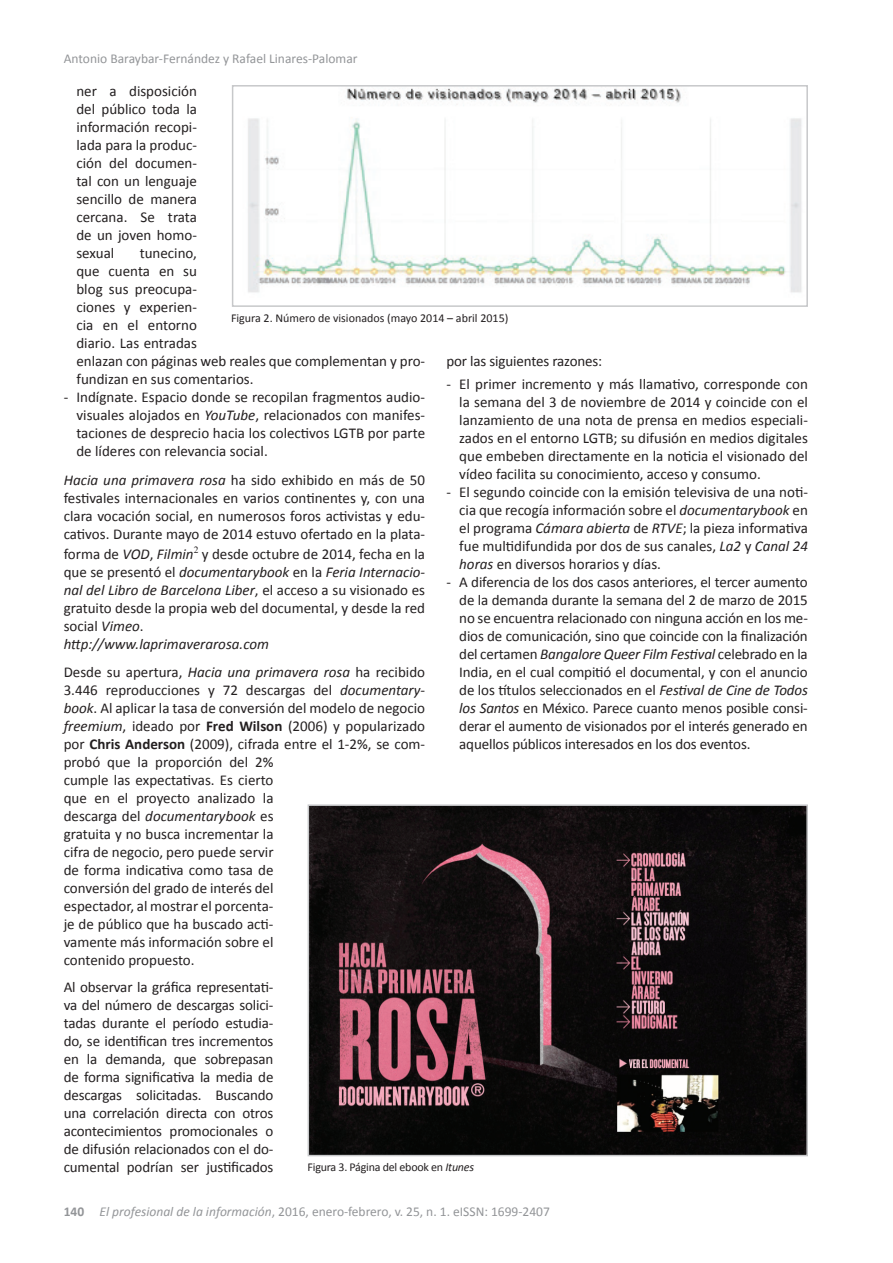
<style>
.page{position:relative;width:893px;height:1263px;background:#fff}
.page>*{position:absolute;margin:0;border:0;box-sizing:border-box;transform-origin:0 0}
.t1{font:15px/18px "Calibri";color:#231f20;text-align:justify}
.t2{font:13.5px "Calibri";color:#939598}
.t3{font:12px "Calibri";color:#231f20}
.t4{font:12px "Calibri";letter-spacing:-.02em;color:#231f20}
.s1{font-style:italic}
.s2{font-weight:700}
</style>
<div class="page">
<img style="left:248px;top:88px;width:554px;height:205px">
<div style="left:232px;top:85px;width:576px;height:222px;border:2px solid #c7c8ca"></div>
<img style="left:311px;top:807px;width:494px;height:346px">
<div style="left:308px;top:804px;width:500px;height:352px;border:2px solid #c7c8ca"></div>
<p class="t2" style="left:64px;top:50px;width:295px">Antonio Baraybar-Fernández y Rafael Linares-Palomar</p>
<p class="t1" style="left:76px;top:82px;width:122px">ner a disposición del público toda la información recopi&shy;lada para la produc&shy;ción del documen&shy;tal con un lenguaje sencillo de manera cercana. Se trata de un joven homo&shy;sexual</p>
<p class="t1" style="left:76px;top:244px;width:350px;text-align:left;text-indent:63px">tunecino,<br>que cuenta en su<br>blog sus preocupa-<br>ciones y experien-<br>cia en el entorno<br>diario. Las entradas<br>enlazan con páginas web reales que complementan y pro&shy;fundizan en sus comentarios.</p>
<p class="t1" style="left:76px;top:388px;width:350px;text-indent:-13px">- Indígnate. Espacio donde se recopilan fragmentos audio&shy;visuales alojados en <span class="s1">YouTube</span>, relacionados con manifes&shy;taciones de desprecio hacia los colectivos LGTB por parte de líderes con relevancia social.</p>
<p class="t1" style="left:64px;top:471px;width:363px"><span class="s1">Hacia una primavera rosa</span> ha sido exhibido en más de 50 festivales internacionales en varios continentes y, con una clara vocación social, en numerosos foros activistas y edu&shy;cativos. Durante mayo de 2014 estuvo ofertado en la plata-</p>
<p class="t1" style="left:64px;top:545px;width:363px;text-align:left">forma de <span class="s1">VOD</span>, <span class="s1">Filmin</span><sup>2</sup> y desde octubre de 2014, fecha en la que se presentó el <span class="s1">documentarybook</span> en la <span class="s1">Feria Internacio&shy;nal del Libro de Barcelona Liber</span>, el acceso a su visionado es gratuito desde la propia web del documental, y desde la red social <span class="s1">Vimeo</span>.<br><span class="s1">http://www.laprimaverarosa.com</span></p>
<p class="t1" style="left:64px;top:663px;width:363px;text-align:left">Desde su apertura, <span class="s1">Hacia una primavera rosa</span> ha recibido 3.446 reproducciones y 72 descargas del <span class="s1">documentary&shy;book</span>. Al aplicar la tasa de conversión del modelo de negocio <span class="s1">freemium</span>, ideado por <span class="s2">Fred Wilson</span> (2006) y popularizado por <span class="s2">Chris Anderson</span> (2009), cifrada entre el 1-2%, se com&shy;probó que la proporción del 2%<br>cumple las expectativas. Es cierto<br>que en el proyecto analizado la<br>descarga del <span class="s1">documentarybook</span> es<br>gratuita y no busca incrementar la<br>cifra de negocio, pero puede servir<br>de forma indicativa como tasa de<br>conversión del grado de interés del<br>espectador, al mostrar el porcenta-<br>je de público que ha buscado acti-<br>vamente más información sobre el<br>contenido propuesto.</p>
<p class="t1" style="left:64px;top:978px;width:211px">Al observar la gráfica representati&shy;va del número de descargas solici&shy;tadas durante el período estudia&shy;do, se identifican tres incrementos en la demanda, que sobrepasan de forma significativa la media de descargas solicitadas. Buscando una correlación directa con otros acontecimientos promocionales o de difusión relacionados con el do&shy;cumental podrían ser justificados</p>
<p class="t3" style="left:231px;top:310px;width:279px">Figura 2. Número de visionados (mayo 2014 – abril 2015)</p>
<p class="t1" style="left:446px;top:352px;width:157px">por las siguientes razones:</p>
<p class="t1" style="left:459px;top:375px;width:350px;text-indent:-13px">- El primer incremento y más llamativo, corresponde con la semana del 3 de noviembre de 2014 y coincide con el lanzamiento de una nota de prensa en medios especiali&shy;zados en el entorno LGTB; su difusión en medios digitales que embeben directamente en la noticia el visionado del vídeo facilita su conocimiento, acceso y consumo.</p>
<p class="t1" style="left:459px;top:483px;width:350px;text-indent:-13px">- El segundo coincide con la emisión televisiva de una noti&shy;cia que recogía información sobre el <span class="s1">documentarybook</span> en el programa <span class="s1">Cámara abierta</span> de <span class="s1">RTVE</span>; la pieza informativa fue multidifundida por dos de sus canales, <span class="s1">La2</span> y <span class="s1">Canal 24 horas</span> en diversos horarios y días.</p>
<p class="t1" style="left:459px;top:573px;width:350px;text-indent:-13px">- A diferencia de los dos casos anteriores, el tercer aumento de la demanda durante la semana del 2 de marzo de 2015 no se encuentra relacionado con ninguna acción en los me&shy;dios de comunicación, sino que coincide con la finalización del certamen <span class="s1">Bangalore Queer Film Festival</span> celebrado en la India, en el cual compitió el documental, y con el anuncio de los títulos seleccionados en el <span class="s1">Festival de Cine de Todos los Santos</span> en México. Parece cuanto menos posible consi&shy;derar el aumento de visionados por el interés generado en aquellos públicos interesados en los dos eventos.</p>
<p class="t4" style="left:308px;top:1160px;width:168px">Figura 3. Página del ebook en <span class="s1">Itunes</span></p>
<p class="t2" style="left:64px;top:1203px;width:488px"><span class="s2">140</span> <span class="s1">El profesional de la información</span>, 2016, enero-febrero, v. 25, n. 1. eISSN: 1699-2407</p>
</div>
